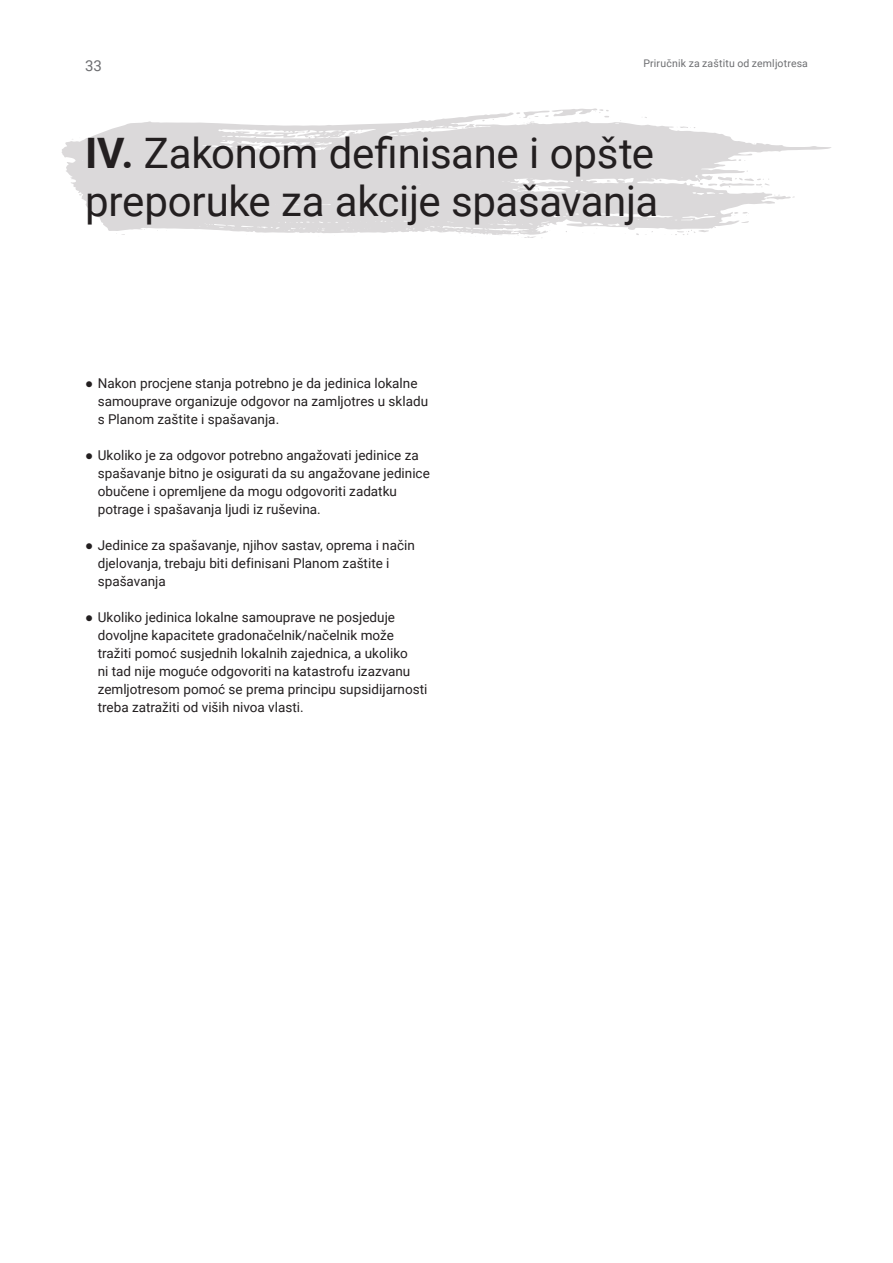
<style>
.page{position:relative;width:893px;height:1263px;background:#fff}
.page>*{position:absolute;margin:0;border:0;box-sizing:border-box;transform-origin:0 0}
.t1{font:42px/48px "Roboto";letter-spacing:-.01em;color:#231f20}
.t2{font:15px "Roboto";color:#6d6e71}
.t3{font:13.5px/18px "Roboto";color:#231f20}
.t4{font:10.5px "Roboto";letter-spacing:.015em;color:#6d6e71}
.s1{font-weight:700}
.s2{font-family:"Noto Sans";font-weight:700}
</style>
<div class="page">
<svg style="left:421px;top:120px;width:410px;height:110px;fill:#dbd9da"></svg>
<svg style="left:766px;top:195px;width:29px;height:5px"></svg>
<svg style="left:738px;top:159px;width:8px;height:2px"></svg>
<svg style="left:677px;top:126px;width:19px;height:2px"></svg>
<svg style="left:734px;top:211px;width:15px;height:12px"></svg>
<svg style="left:700px;top:170px;width:70px;height:18px"></svg>
<svg style="left:665px;top:227px;width:51px;height:8px"></svg>
<svg style="left:620px;top:120px;width:6px;height:3px"></svg>
<svg style="left:61px;top:121px;width:493px;height:114px;background:#dfddde"></svg>
<svg style="left:116px;top:233px;width:9px;height:2px"></svg>
<svg style="left:72px;top:138px;width:8px;height:2px"></svg>
<svg style="left:458px;top:229px;width:33px;height:6px"></svg>
<svg style="left:345px;top:130px;width:51px;height:7px"></svg>
<svg style="left:538px;top:186px;width:14px;height:9px"></svg>
<svg style="left:537px;top:205px;width:6px;height:2px"></svg>
<svg style="left:259px;top:145px;width:11px;height:3px"></svg>
<svg style="left:347px;top:143px;width:5px;height:5px"></svg>
<svg style="left:409px;top:142px;width:11px;height:5px"></svg>
<svg style="left:519px;top:179px;width:7px;height:3px"></svg>
<svg style="left:431px;top:108px;width:181px;height:44px"></svg>
<svg style="left:412px;top:126px;width:12px;height:10px"></svg>
<svg style="left:229px;top:141px;width:3px;height:7px"></svg>
<svg style="left:440px;top:224px;width:4px;height:4px"></svg>
<svg style="left:504px;top:223px;width:46px;height:15px"></svg>
<p class="t2" style="left:85px;top:55px;width:18px">33</p>
<p class="t4" style="left:643px;top:56px;width:166px">Priručnik za zaštitu od zemljotresa</p>
<h1 class="t1" style="left:85px;top:127px;width:575px"><span class="s1">IV.</span> Zakonom definisane i opšte preporuke za akcije spašavanja</h1>
<p class="t3" style="left:98px;top:374px;width:332px;text-indent:-13px"><span class="s2">●</span> Nakon procjene stanja potrebno je da jedinica lokalne samouprave organizuje odgovor na zamljotres u skladu s Planom zaštite i spašavanja.</p>
<p class="t3" style="left:98px;top:446px;width:334px;text-indent:-13px"><span class="s2">●</span> Ukoliko je za odgovor potrebno angažovati jedinice za spašavanje bitno je osigurati da su angažovane jedinice obučene i opremljene da mogu odgovoriti zadatku potrage i spašavanja ljudi iz ruševina.</p>
<p class="t3" style="left:98px;top:536px;width:319px;text-indent:-13px"><span class="s2">●</span> Jedinice za spašavanje, njihov sastav, oprema i način djelovanja, trebaju biti definisani Planom zaštite i spašavanja</p>
<p class="t3" style="left:98px;top:608px;width:331px;text-indent:-13px"><span class="s2">●</span> Ukoliko jedinica lokalne samouprave ne posjeduje dovoljne kapacitete gradonačelnik/načelnik može tražiti pomoć susjednih lokalnih zajednica, a ukoliko<br>ni tad nije moguće odgovoriti na katastrofu izazvanu zemljotresom pomoć se prema principu supsidijarnosti treba zatražiti od viših nivoa vlasti.</p>
</div>
